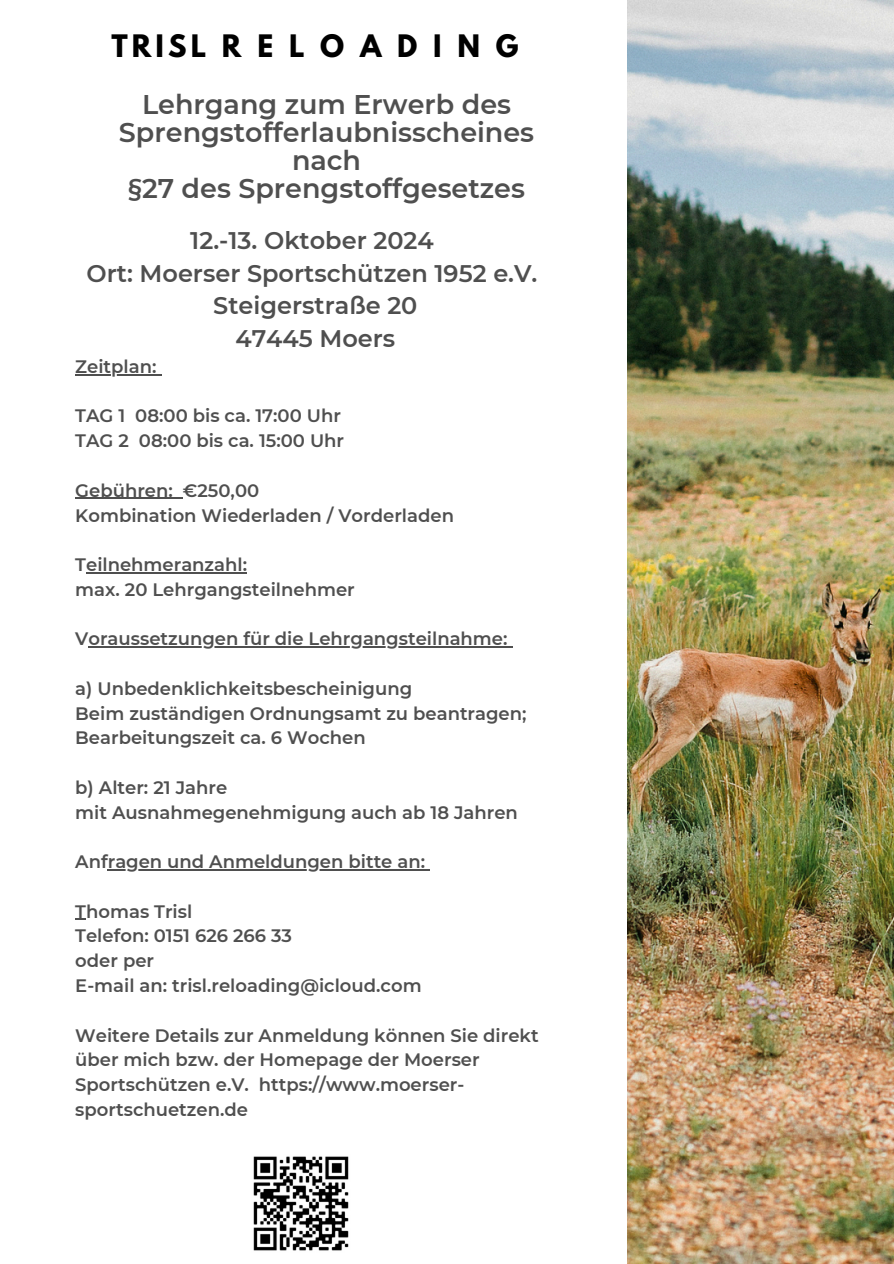
<style>
.page{position:relative;width:894px;height:1264px;background:#fff}
.page>*{position:absolute;margin:0;border:0;box-sizing:border-box;transform-origin:0 0}
.t1{font:700 27.45px "League Spartan";letter-spacing:.575em;color:#000}
.t2{font:600 27px/28.2px "Montserrat";color:#4f4f4f;text-align:center}
.t3{font:600 24px/32.7px "Montserrat";color:#4f4f4f;text-align:center}
.t4{font:600 18px/24.8px "Montserrat";color:#4f4f4f}
</style>
<div class="page">
<img style="left:627px;top:0;width:266px;height:1263px">
<img style="left:253px;top:1156px;width:96px;height:95px">
<hr style="left:75px;top:374px;width:81px;height:1px;background:#4f4f4f">
<hr style="left:75px;top:498px;width:98px;height:1px;background:#4f4f4f">
<hr style="left:86px;top:572px;width:161px;height:1px;background:#4f4f4f">
<hr style="left:88px;top:646px;width:419px;height:1px;background:#4f4f4f">
<hr style="left:108px;top:869px;width:317px;height:1px;background:#4f4f4f">
<svg style="left:75px;top:918px;width:11px;height:2px"></svg>
<p class="t1" style="left:111px;top:32px;width:408px">TRISLRELOADING</p>
<h3 class="t2" style="left:119px;top:90px;width:416px">Lehrgang zum Erwerb des<br>Sprengstofferlaubnisscheines nach<br>§27 des Sprengstoffgesetzes</h3>
<p class="t3" style="left:87px;top:224px;width:452px">12.-13. Oktober 2024<br>Ort: Moerser Sportschützen 1952 e.V.<br>Steigerstraße 20<br>47445 Moers</p>
<p class="t4" style="left:75px;top:354px;width:83px">Zeitplan:</p>
<p class="t4" style="left:75px;top:403px;width:267px">TAG 1 08:00 bis ca. 17:00 Uhr<br>TAG 2</p>
<p class="t4" style="left:139px;top:428px;width:207px">08:00 bis ca. 15:00 Uhr</p>
<p class="t4" style="left:75px;top:478px;width:99px">Gebühren:</p>
<p class="t4" style="left:75px;top:478px;width:380px;text-indent:107px">€250,00<br>Kombination Wiederladen / Vorderladen</p>
<p class="t4" style="left:75px;top:552px;width:173px">Teilnehmeranzahl:</p>
<p class="t4" style="left:75px;top:577px;width:281px">max. 20 Lehrgangsteilnehmer</p>
<p class="t4" style="left:75px;top:626px;width:433px">Voraussetzungen für die Lehrgangsteilnahme:</p>
<p class="t4" style="left:75px;top:676px;width:338px">a) Unbedenklichkeitsbescheinigung</p>
<p class="t4" style="left:75px;top:700px;width:452px">Beim zuständigen Ordnungsamt zu beantragen;</p>
<p class="t4" style="left:75px;top:725px;width:292px">Bearbeitungszeit ca. 6 Wochen</p>
<p class="t4" style="left:75px;top:775px;width:153px">b) Alter: 21 Jahre</p>
<p class="t4" style="left:75px;top:799px;width:444px">mit Ausnahmegenehmigung auch ab 18 Jahren</p>
<p class="t4" style="left:75px;top:849px;width:351px">Anfragen und Anmeldungen bitte an:</p>
<p class="t4" style="left:75px;top:898px;width:118px">Thomas Trisl</p>
<p class="t4" style="left:75px;top:923px;width:218px">Telefon: 0151 626 266 33</p>
<p class="t4" style="left:75px;top:948px;width:80px">oder per</p>
<p class="t4" style="left:75px;top:973px;width:348px">E-mail an: trisl.reloading@icloud.com</p>
<p class="t4" style="left:75px;top:1022px;width:465px">Weitere Details zur Anmeldung können Sie direkt über mich bzw. der Homepage der Moerser Sportschützen e.V. https://www.moerser&shy;sportschuetzen.de</p>
</div>
